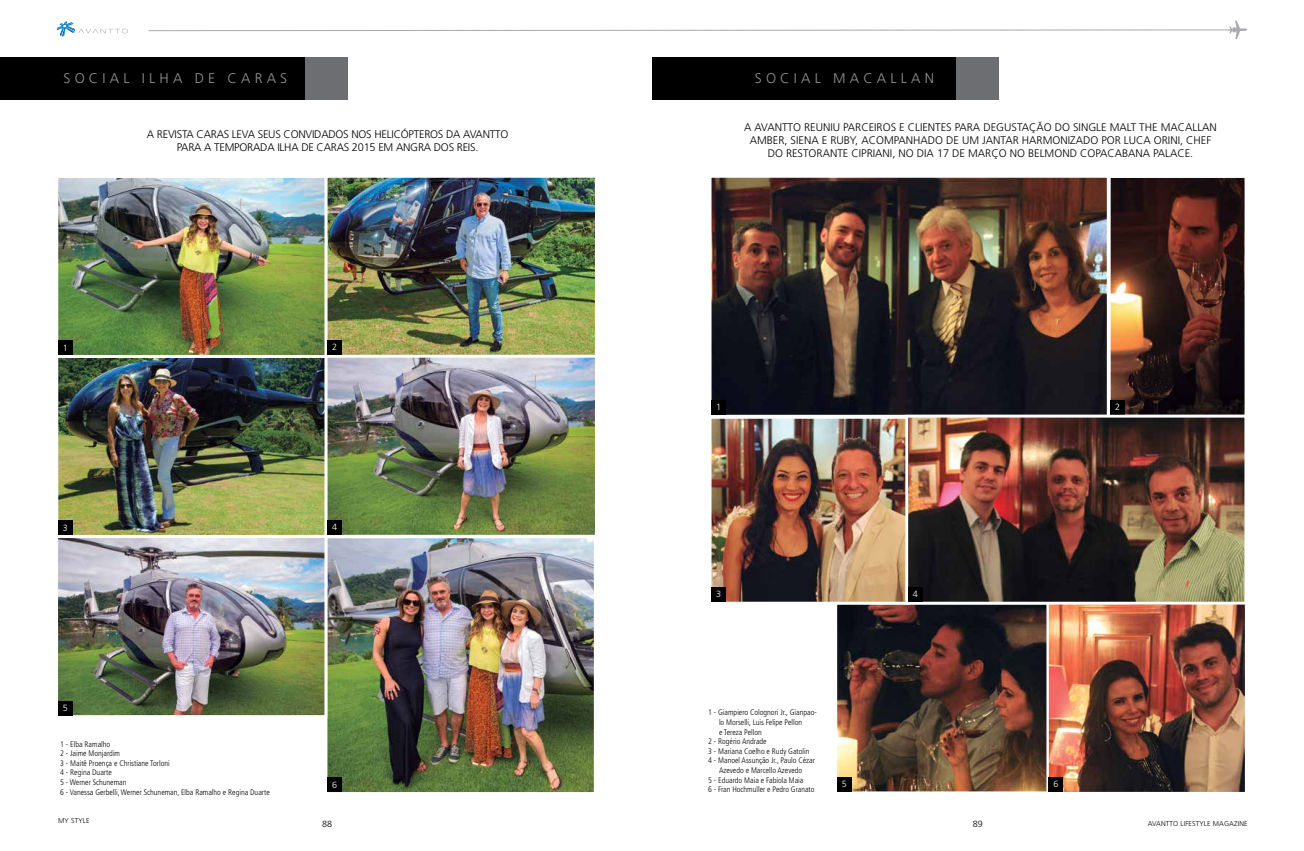
<style>
.page{position:relative;width:1304px;height:851px;background:#fff}
.page>*{position:absolute;margin:0;border:0;box-sizing:border-box;transform-origin:0 0}
.t1{font:300 14px "Frutiger";letter-spacing:.3em;color:#939598}
.t2{font:300 11px/13.2px "Frutiger";color:#000;text-align:center}
.t3{font:300 11px/13.2px "Frutiger";letter-spacing:-.02em;color:#000;text-align:center}
.t4{font:300 9px "Frutiger";color:#fff}
.t5{font:300 9px "Frutiger";color:#000}
.t6{font:300 condensed 8px/9.6px "Frutiger";color:#000}
.t7{font:300 7px "Frutiger";letter-spacing:.02em;color:#000}
</style>
<div class="page">
<svg style="left:57px;top:21px;width:71px;height:16px"></svg>
<svg style="left:148px;top:21px;width:1099px;height:18px"></svg>
<img style="left:59px;top:179px;width:265px;height:534px">
<div style="left:55px;top:175px;width:273px;height:183px;border:3px solid #fff"></div>
<div style="left:55px;top:355px;width:273px;height:182px;border:3px solid #fff"></div>
<img style="left:329px;top:179px;width:265px;height:611px">
<div style="left:325px;top:535px;width:272px;height:259px;border:3px solid #fff"></div>
<div style="left:325px;top:175px;width:273px;height:182px;border:3px solid #fff"></div>
<div style="left:325px;top:355px;width:273px;height:182px;border:3px solid #fff"></div>
<div style="left:55px;top:535px;width:272px;height:182px;border:3px solid #fff"></div>
<div style="left:58px;top:341px;width:14px;height:14px;background:#000"></div>
<div style="left:328px;top:340px;width:14px;height:15px;background:#000"></div>
<div style="left:58px;top:700px;width:14px;height:15px;background:#000"></div>
<div style="left:327px;top:777px;width:15px;height:14px;background:#000"></div>
<div style="left:328px;top:520px;width:14px;height:14px;background:#000"></div>
<div style="left:58px;top:520px;width:14px;height:15px;background:#000"></div>
<div style="left:0;top:57px;width:305px;height:42px;background:#000"></div>
<div style="left:305px;top:57px;width:43px;height:42px;background:#6d6e71"></div>
<div style="left:652px;top:57px;width:304px;height:42px;background:#000"></div>
<div style="left:956px;top:57px;width:43px;height:42px;background:#6d6e71"></div>
<img style="left:838px;top:604px;width:406px;height:187px">
<div style="left:834px;top:601px;width:217px;height:193px;border:3px solid #fff"></div>
<div style="left:1046px;top:601px;width:201px;height:193px;border:2px solid #fff"></div>
<img style="left:713px;top:179px;width:530px;height:421px">
<div style="left:1108px;top:175px;width:139px;height:242px;border:3px solid #fff"></div>
<div style="left:837px;top:777px;width:14px;height:14px;background:#000"></div>
<div style="left:1049px;top:777px;width:14px;height:14px;background:#000"></div>
<div style="left:709px;top:175px;width:401px;height:242px;border:3px solid #fff"></div>
<div style="left:711px;top:400px;width:15px;height:14px;background:#000"></div>
<div style="left:1111px;top:400px;width:14px;height:14px;background:#000"></div>
<div style="left:709px;top:416px;width:201px;height:188px;border:3px solid #fff"></div>
<div style="left:711px;top:587px;width:15px;height:14px;background:#000"></div>
<div style="left:905px;top:414px;width:342px;height:190px;border:3px solid #fff"></div>
<div style="left:908px;top:587px;width:14px;height:14px;background:#000"></div>
<h1 class="t1" style="left:63px;top:70px;width:225px">SOCIAL ILHA DE CARAS</h1>
<h2 class="t3" style="left:147px;top:128px;width:363px">A REVISTA CARAS LEVA SEUS CONVIDADOS NOS HELICÓPTEROS DA AVANTTO<br>PARA A TEMPORADA ILHA DE CARAS 2015 EM ANGRA DOS REIS.</h2>
<p class="t4" style="left:63px;top:342px;width:7px">1</p>
<p class="t4" style="left:332px;top:342px;width:7px">2</p>
<p class="t4" style="left:63px;top:522px;width:7px">3</p>
<p class="t4" style="left:332px;top:522px;width:7px">4</p>
<p class="t4" style="left:63px;top:702px;width:7px">5</p>
<p class="t6" style="left:60px;top:739px;width:211px">1 - Elba Ramalho<br>2 - Jaime Monjardim<br>3 - Maitê Proença e Christiane Torloni<br>4 - Regina Duarte<br>5 - Werner Schuneman<br>6 - Vanessa Gerbelli, Werner Schuneman, Elba Ramalho e Regina Duarte</p>
<p class="t4" style="left:332px;top:779px;width:7px">6</p>
<h1 class="t1" style="left:755px;top:70px;width:181px">SOCIAL MACALLAN</h1>
<h2 class="t2" style="left:744px;top:121px;width:474px">A AVANTTO REUNIU PARCEIROS E CLIENTES PARA DEGUSTAÇÃO DO SINGLE MALT THE MACALLAN<br>AMBER, SIENA E RUBY, ACOMPANHADO DE UM JANTAR HARMONIZADO POR LUCA ORINI, CHEF<br>DO RESTORANTE CIPRIANI, NO DIA 17 DE MARÇO NO BELMOND COPACABANA PALACE.</h2>
<p class="t4" style="left:716px;top:402px;width:7px">1</p>
<p class="t4" style="left:1115px;top:402px;width:7px">2</p>
<p class="t4" style="left:716px;top:589px;width:7px">3</p>
<p class="t4" style="left:913px;top:589px;width:7px">4</p>
<p class="t6" style="left:708px;top:707px;width:110px">1 - Giampiero Colognori Jr., Gianpao-</p>
<p class="t6" style="left:719px;top:717px;width:85px">lo Morselli, Luis Felipe Pellon</p>
<p class="t6" style="left:719px;top:727px;width:44px">e Tereza Pellon</p>
<p class="t6" style="left:708px;top:736px;width:60px">2 - Rogério Andrade</p>
<p class="t6" style="left:708px;top:746px;width:103px">3 - Mariana Coelho e Rudy Gatolin</p>
<p class="t6" style="left:708px;top:755px;width:108px">4 - Manoel Assunção Jr., Paulo Cézar</p>
<p class="t6" style="left:719px;top:765px;width:85px">Azevedo e Marcello Azevedo</p>
<p class="t6" style="left:708px;top:775px;width:97px">5 - Eduardo Maia e Fabíola Maia</p>
<p class="t6" style="left:708px;top:784px;width:108px">6 - Fran Hochmuller e Pedro Granato</p>
<p class="t4" style="left:842px;top:778px;width:7px">5</p>
<p class="t4" style="left:1053px;top:779px;width:7px">6</p>
<p class="t7" style="left:58px;top:816px;width:33px">MY STYLE</p>
<p class="t5" style="left:322px;top:818px;width:12px">88</p>
<p class="t5" style="left:973px;top:818px;width:12px">89</p>
<p class="t7" style="left:1148px;top:819px;width:101px">AVANTTO LIFESTYLE MAGAZINE</p>
</div>
